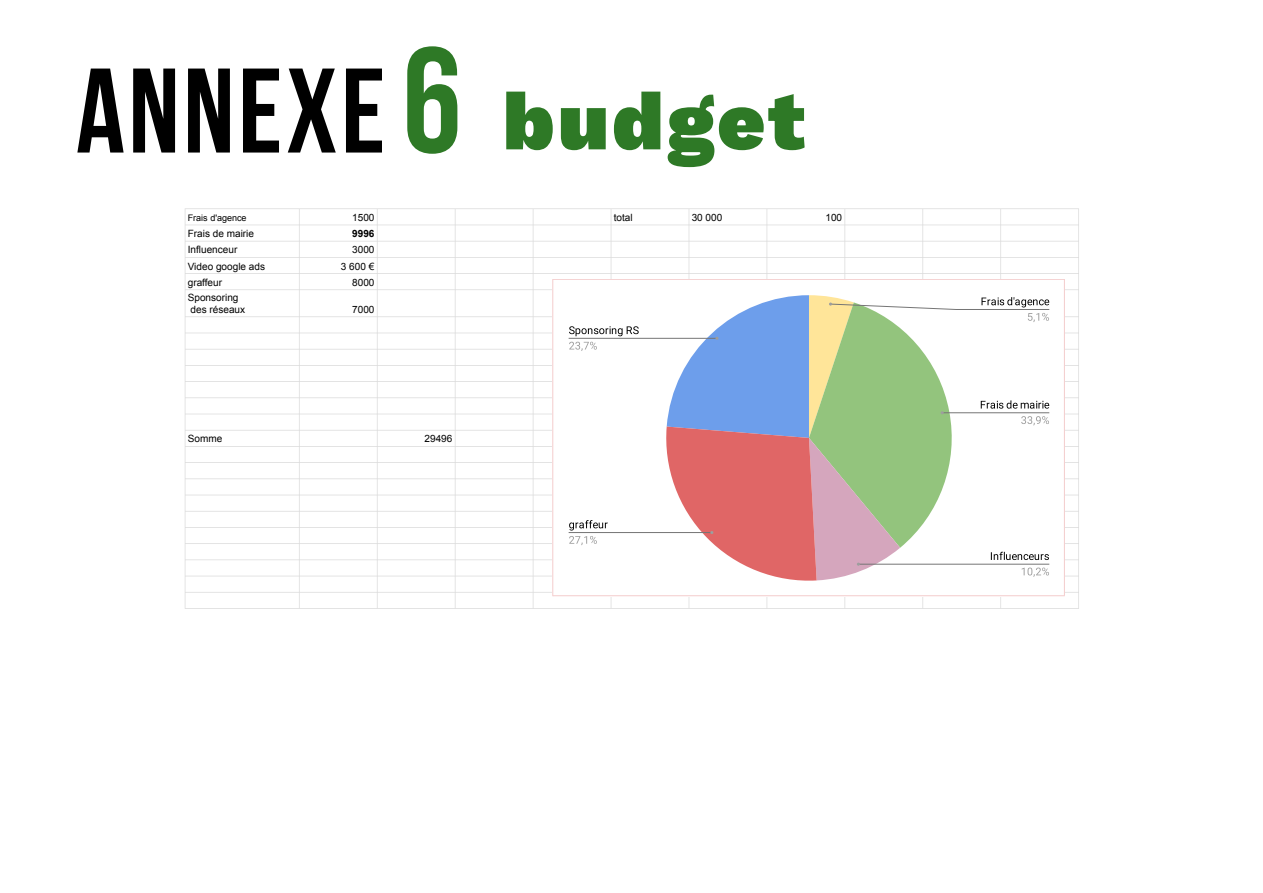
<style>
.page{position:relative;width:1263px;height:893px;background:#fff}
.page>*{position:absolute;margin:0;border:0;box-sizing:border-box;transform-origin:0 0}
.t1{font:700 120px "Bebas Neue";letter-spacing:.03em;color:#000}
.t2{font:10.05px/11.6px "Arial";color:#000}
.t3{font:700 10.05px "Arial";color:#000}
.t4{font:9px "Arial";color:#000}
.s1{font-size:150px;color:#2e7926}
.s2{font-family:"Work Sans";font-weight:400;font-size:82.5px;color:#2e7926}
</style>
<div class="page">
<svg style="left:185px;top:208px;width:894px;height:401px"></svg>
<div style="left:553px;top:279px;width:512px;height:317px;background:#fff"></div>
<svg style="left:569px;top:326px;width:70px;height:10px"></svg>
<svg style="left:569px;top:342px;width:28px;height:9px"></svg>
<hr style="left:569px;top:338px;width:148px;height:1px;background:#757575">
<svg style="left:569px;top:520px;width:39px;height:25px"></svg>
<hr style="left:569px;top:532px;width:143px;height:1px;background:#757575">
<svg style="left:663px;top:295px;width:387px;height:286px"></svg>
<hr style="left:553px;top:279px;width:511px;height:1px;background:#f4cccc">
<hr style="left:1064px;top:279px;width:1px;height:316px;background:#f4cccc">
<hr style="left:553px;top:595px;width:511px;height:1px;background:#f4cccc">
<hr style="left:553px;top:280px;width:1px;height:316px;background:#f4cccc">
<h1 class="t1" style="left:76px;top:45px;width:730px">ANNEXE<span class="s1">6</span> <span class="s2">budget</span></h1>
<p class="t4" style="left:188px;top:212px;width:60px">Frais d'agence</p>
<p class="t2" style="left:352px;top:212px;width:24px">1500</p>
<p class="t2" style="left:614px;top:212px;width:20px">total</p>
<p class="t2" style="left:692px;top:212px;width:32px">30 000</p>
<p class="t2" style="left:825px;top:212px;width:18px">100</p>
<p class="t2" style="left:188px;top:228px;width:68px">Frais de mairie</p>
<p class="t3" style="left:352px;top:227px;width:24px">9996</p>
<p class="t2" style="left:188px;top:244px;width:51px">Influenceur</p>
<p class="t2" style="left:352px;top:244px;width:24px">3000</p>
<p class="t2" style="left:188px;top:260px;width:79px">Video google ads</p>
<p class="t2" style="left:341px;top:260px;width:35px">3 600 €</p>
<p class="t2" style="left:188px;top:276px;width:36px">graffeur</p>
<p class="t2" style="left:352px;top:276px;width:24px">8000</p>
<p class="t2" style="left:188px;top:292px;width:59px">Sponsoring des réseaux</p>
<p class="t2" style="left:352px;top:303px;width:24px">7000</p>
<p class="t2" style="left:188px;top:433px;width:36px">Somme</p>
<p class="t2" style="left:425px;top:433px;width:29px">29496</p>
</div>
